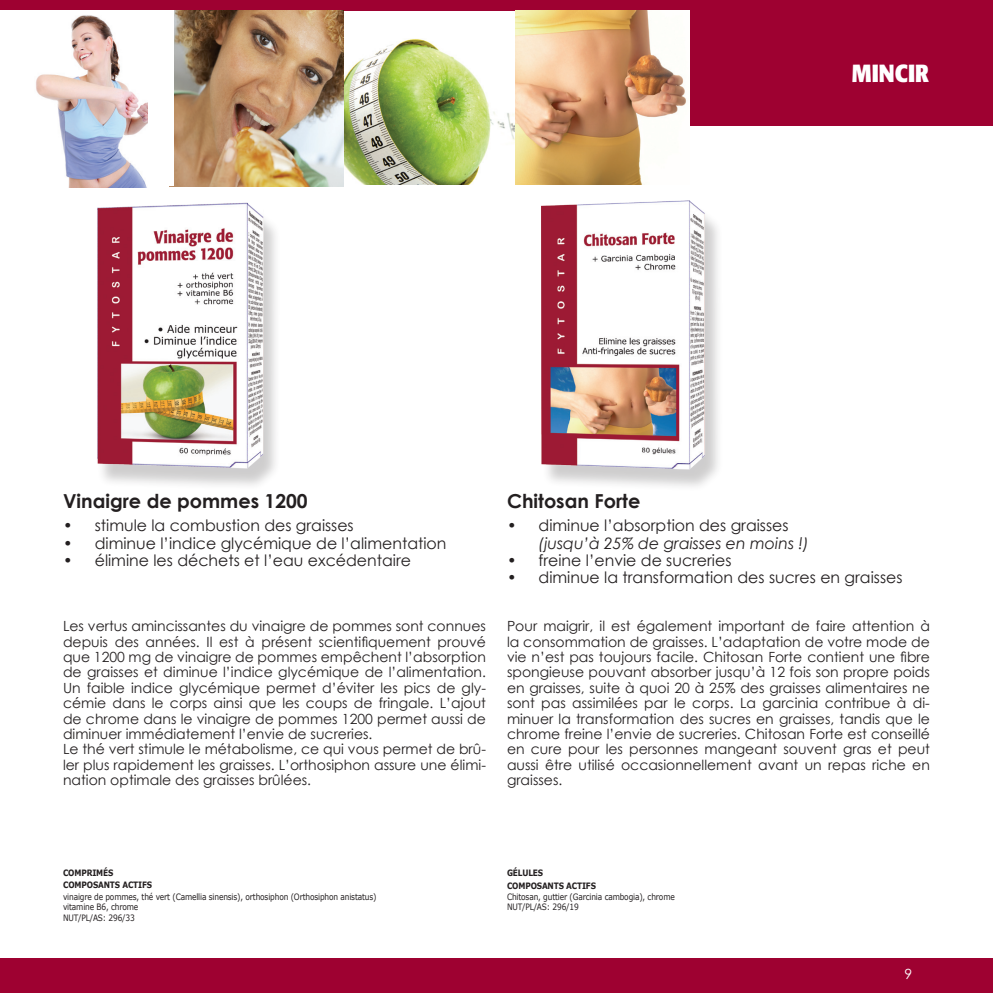
<style>
.page{position:relative;width:993px;height:993px;background:#fff}
.page>*{position:absolute;margin:0;border:0;box-sizing:border-box;transform-origin:0 0}
.t1{font:700 condensed 24.5px "Formata BQ";color:#fff}
.t2{font:700 19.25px "Century Gothic";color:#231f20}
.t3{font:15.75px/17.3px "Century Gothic";color:#231f20}
.t4{font:14px/15.4px "Century Gothic";color:#231f20;text-align:justify}
.t5{font:14px "Century Gothic";color:#fff}
.Zijkant_tekst{font:8.75px "Verdana";letter-spacing:-.02em;color:#231f20;scale:.85 1}
.Zijkant_tekst-2{font:700 8.75px "Verdana";letter-spacing:-.02em;color:#231f20;scale:.85 1}
.s1{font-style:italic}
</style>
<div class="page">
<div style="left:0;top:958px;width:992px;height:34px;background:#9e0131"></div>
<div style="left:97px;top:207px;width:184px;height:284px;background:#231f20;opacity:.22"></div>
<img style="left:97px;top:202px;width:184px;height:274px">
<div style="left:540px;top:205px;width:183px;height:287px;background:#231f20;opacity:.22"></div>
<img style="left:540px;top:200px;width:183px;height:281px">
<div style="left:0;top:0;width:992px;height:125px;background:#9e0131"></div>
<img style="left:343px;top:11px;width:172px;height:173px">
<img style="left:515px;top:11px;width:174px;height:173px">
<img style="left:173px;top:11px;width:170px;height:175px">
<div style="left:0;top:11px;width:173px;height:175px;background:#fff"></div>
<img style="left:36px;top:15px;width:111px;height:173px">
<p class="t2" style="left:63px;top:486px;width:246px">Vinaigre de pommes 1200</p>
<p class="t2" style="left:507px;top:486px;width:135px">Chitosan Forte</p>
<p class="t1" style="left:851px;top:58px;width:79px">MINCIR</p>
<p class="t3" style="left:63px;top:516px;width:292px">• stimule la combustion des graisses</p>
<p class="t3" style="left:63px;top:534px;width:385px">• diminue l’indice glycémique de l’alimentation</p>
<p class="t3" style="left:63px;top:551px;width:349px">• élimine les déchets et l’eau excédentaire</p>
<p class="t4" style="left:63px;top:618px;width:424px">Les vertus amincissantes du vinaigre de pommes sont connues depuis des années. Il est à présent scientifiquement prouvé que 1200 mg de vinaigre de pommes empêchent l’absorption de graisses et diminue l’indice glycémique de l’alimentation.<br>Un faible indice glycémique permet d’éviter les pics de gly&shy;cémie dans le corps ainsi que les coups de fringale. L’ajout de chrome dans le vinaigre de pommes 1200 permet aussi de diminuer immédiatement l’envie de sucreries.</p>
<p class="t4" style="left:63px;top:741px;width:424px">Le thé vert stimule le métabolisme, ce qui vous permet de brû&shy;ler plus rapidement les graisses. L’orthosiphon assure une élimi&shy;nation optimale des graisses brûlées.</p>
<p class="t3" style="left:538px;top:516px;width:272px;text-indent:-32px">• diminue l’absorption des graisses <span class="s1">(jusqu’à 25% de graisses en moins !)</span></p>
<p class="t3" style="left:507px;top:551px;width:226px">• freine l’envie de sucreries</p>
<p class="t3" style="left:507px;top:568px;width:397px">• diminue la transformation des sucres en graisses</p>
<p class="t4" style="left:507px;top:618px;width:424px">Pour maigrir, il est également important de faire attention à la consommation de graisses. L’adaptation de votre mode de vie n’est pas toujours facile. Chitosan Forte contient une fibre spongieuse pouvant absorber jusqu’à 12 fois son propre poids en graisses, suite à quoi 20 à 25% des graisses alimentaires ne sont pas assimilées par le corps. La garcinia contribue à di&shy;minuer la transformation des sucres en graisses, tandis que le chrome freine l’envie de sucreries. Chitosan Forte est conseillé en cure pour les personnes mangeant souvent gras et peut aussi être utilisé occasionnellement avant un repas riche en graisses.</p>
<p class="Zijkant_tekst-2" style="left:63px;top:866px;width:61px">COMPRIMÉS</p>
<p class="Zijkant_tekst-2" style="left:507px;top:866px;width:44px">GÉLULES</p>
<p class="Zijkant_tekst-2" style="left:63px;top:879px;width:106px">COMPOSANTS ACTIFS</p>
<p class="Zijkant_tekst-2" style="left:507px;top:880px;width:106px">COMPOSANTS ACTIFS</p>
<p class="Zijkant_tekst" style="left:63px;top:890px;width:370px">vinaigre de pommes, thé vert (Camellia sinensis), orthosiphon (Orthosiphon anistatus)</p>
<p class="Zijkant_tekst" style="left:63px;top:901px;width:90px">vitamine B6, chrome</p>
<p class="Zijkant_tekst" style="left:63px;top:911px;width:86px">NUT/PL/AS: 296/33</p>
<p class="Zijkant_tekst" style="left:507px;top:890px;width:199px">Chitosan, guttier (Garcinia cambogia), chrome</p>
<p class="Zijkant_tekst" style="left:507px;top:901px;width:86px">NUT/PL/AS: 296/19</p>
<p class="t5" style="left:904px;top:963px;width:9px">9</p>
</div>
